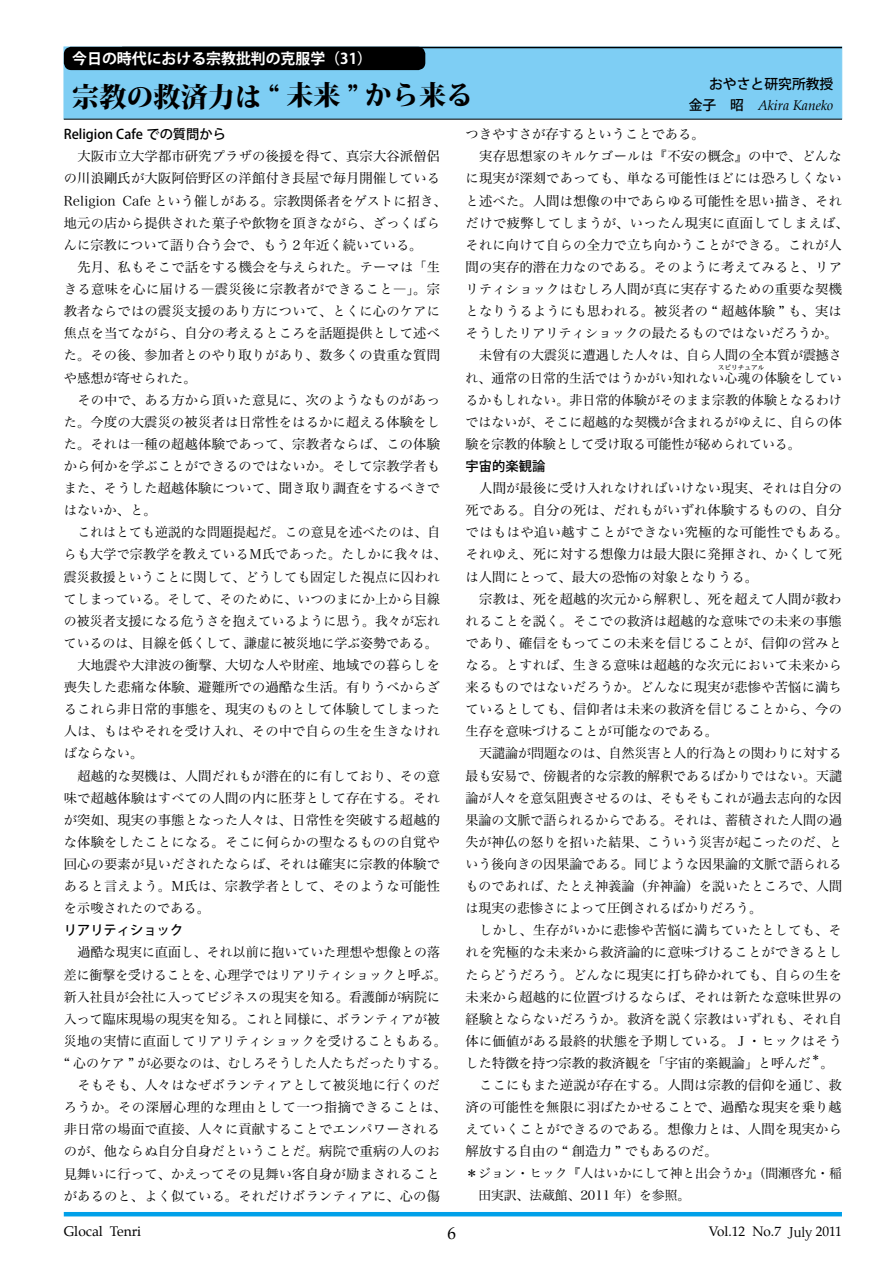
<style>
.page{position:relative;width:893px;height:1263px;background:#fff}
.page>*{position:absolute;margin:0;border:0;box-sizing:border-box;transform-origin:0 0}
.t1{font:800 27.15px "Koz Min Pro";color:#000}
.t2{font:16.95px "Palatino";color:#000}
.t3{font:700 14.85px "Koz Go Pro";color:#fff}
.t4{font:italic 13.8px "Palatino";color:#000}
.t5{font:13.8px "Palatino";color:#000}
.t6{font:500 13.8px "Koz Go Pro";color:#000}
.t7{font:13.5px "Palatino";color:#000}
.t8{font:13.35px/22px "Hira Min Pro W3";letter-spacing:.01em;color:#000;text-align:justify}
.t9{font:500 13.35px "Koz Go Pro";color:#000}
.t10{font:13.35px "Hira Min Pro W3";letter-spacing:.035em;color:#000}
.t11{font:12.75px/22px "Hira Min Pro W3";color:#000}
.t12{font:9.3px "Hira Min Pro W3";color:#000}
.t13{font:6.6px "Hira Min Pro W3";color:#000}
.s1{font-family:"Koz Go Pro";font-weight:500;font-style:normal}
.s2{font-family:"Koz Min Pro"}
</style>
<div class="page">
<hr style="left:64px;top:1212px;width:778px;height:4px;background:#00a0e9">
<div style="left:64px;top:47px;width:778px;height:72px;background:#7ecef4;border:1px solid #7ecef4"></div>
<hr style="left:64px;top:119px;width:778px;height:1px;background:#000">
<hr style="left:122px;top:47px;width:720px;height:1px;background:#000">
<div style="left:65px;top:48px;width:360px;height:21px;background:#000;border-radius:7px"></div>
<div style="left:64px;top:47px;width:361px;height:23px;border:2px solid #000;border-radius:7px"></div>
<p class="t3" style="left:72px;top:49px;width:301px">今日の時代における宗教批判の克服学（31）</p>
<h1 class="t1" style="left:72px;top:74px;width:403px">宗教の救済力は “ 未来 ” から来る</h1>
<p class="t6" style="left:709px;top:75px;width:126px">おやさと研究所教授</p>
<p class="t4" style="left:661px;top:94px;width:174px"><span class="s1">　　金子　昭　</span>Akira Kaneko</p>
<p class="t9" style="left:64px;top:126px;width:164px">Religion Cafe での質問から</p>
<p class="t8" style="left:64px;top:144px;width:384px;text-align:left;text-indent:14px">大阪市立大学都市研究プラザの後援を得て、真宗大谷派僧侶の川浪剛氏が大阪阿倍野区の洋館付き長屋で毎月開催しているReligion Cafe という催しがある。宗教関係者をゲストに招き、地元の店から提供された菓子や飲物を頂きながら、ざっくばらんに宗教について語り合う会で、もう２年近く続いている。</p>
<p class="t8" style="left:64px;top:255px;width:378px;text-indent:14px">先月、私もそこで話をする機会を与えられた。テーマは「生きる意味を心に届ける―震災後に宗教者ができること―」。宗教者ならではの震災支援のあり方について、とくに心のケアに焦点を当てながら、自分の考えるところを話題提供として述べた。その後、参加者とのやり取りがあり、数多くの貴重な質問や感想が寄せられた。</p>
<p class="t8" style="left:64px;top:387px;width:378px;text-indent:14px">その中で、ある方から頂いた意見に、次のようなものがあった。今度の大震災の被災者は日常性をはるかに超える体験をした。それは一種の超越体験であって、宗教者ならば、この体験から何かを学ぶことができるのではないか。そして宗教学者もまた、そうした超越体験について、聞き取り調査をするべきではないか、と。</p>
<p class="t8" style="left:77px;top:520px;width:364px">これはとても逆説的な問題提起だ。この意見を述べたのは、自</p>
<p class="t8" style="left:64px;top:542px;width:384px">らも大学で宗教学を教えているＭ氏であった。たしかに我々は、</p>
<p class="t8" style="left:64px;top:564px;width:378px">震災救援ということに関して、どうしても固定した視点に囚われ</p>
<p class="t8" style="left:64px;top:586px;width:378px">てしまっている。そして、そのために、いつのまにか上から目線</p>
<p class="t8" style="left:64px;top:608px;width:378px">の被災者支援になる危うさを抱えているように思う。我々が忘れ</p>
<p class="t8" style="left:64px;top:631px;width:375px">ているのは、目線を低くして、謙虚に被災地に学ぶ姿勢である。</p>
<p class="t8" style="left:77px;top:653px;width:364px">大地震や大津波の衝撃、大切な人や財産、地域での暮らしを</p>
<p class="t8" style="left:64px;top:675px;width:378px">喪失した悲痛な体験、避難所での過酷な生活。有りうべからざ</p>
<p class="t8" style="left:64px;top:697px;width:378px">るこれら非日常的事態を、現実のものとして体験してしまった</p>
<p class="t8" style="left:64px;top:719px;width:378px">人は、もはやそれを受け入れ、その中で自らの生を生きなけれ</p>
<p class="t8" style="left:64px;top:741px;width:81px">ばならない。</p>
<p class="t8" style="left:77px;top:763px;width:364px">超越的な契機は、人間だれもが潜在的に有しており、その意</p>
<p class="t8" style="left:64px;top:785px;width:378px">味で超越体験はすべての人間の内に胚芽として存在する。それ</p>
<p class="t8" style="left:64px;top:807px;width:378px">が突如、現実の事態となった人々は、日常性を突破する超越的</p>
<p class="t8" style="left:64px;top:830px;width:378px">な体験をしたことになる。そこに何らかの聖なるものの自覚や</p>
<p class="t8" style="left:64px;top:852px;width:378px">回心の要素が見いだされたならば、それは確実に宗教的体験で</p>
<p class="t8" style="left:64px;top:874px;width:378px">あると言えよう。Ｍ氏は、宗教学者として、そのような可能性</p>
<p class="t8" style="left:64px;top:896px;width:148px">を示唆されたのである。</p>
<p class="t9" style="left:64px;top:922px;width:121px">リアリティショック</p>
<p class="t8" style="left:64px;top:940px;width:385px;text-align:center">過酷な現実に直面し、それ以前に抱いていた理想や想像との落<br>差に衝撃を受けることを、心理学ではリアリティショックと呼ぶ。新入社員が会社に入ってビジネスの現実を知る。看護師が病院に入って臨床現場の現実を知る。これと同様に、ボランティアが被災地の実情に直面してリアリティショックを受けることもある。“ 心のケア ” が必要なのは、むしろそうした人たちだったりする。そもそも、人々はなぜボランティアとして被災地に行くのだ<br>ろうか。その深層心理的な理由として一つ指摘できることは、非日常の場面で直接、人々に貢献することでエンパワーされるのが、他ならぬ自分自身だということだ。病院で重病の人のお見舞いに行って、かえってその見舞い客自身が励まされることがあるのと、よく似ている。それだけボランティアに、心の傷</p>
<p class="t8" style="left:466px;top:122px;width:241px">つきやすさが存するということである。</p>
<p class="t8" style="left:479px;top:144px;width:364px">実存思想家のキルケゴールは『不安の概念』の中で、どんな</p>
<p class="t8" style="left:466px;top:166px;width:378px">に現実が深刻であっても、単なる可能性ほどには恐ろしくない</p>
<p class="t8" style="left:466px;top:188px;width:378px">と述べた。人間は想像の中であらゆる可能性を思い描き、それ</p>
<p class="t10" style="left:466px;top:211px;width:385px">だけで疲弊してしまうが、いったん現実に直面してしまえば、</p>
<p class="t8" style="left:466px;top:233px;width:378px">それに向けて自らの全力で立ち向かうことができる。これが人</p>
<p class="t8" style="left:466px;top:255px;width:378px">間の実存的潜在力なのである。そのように考えてみると、リア</p>
<p class="t8" style="left:466px;top:277px;width:378px">リティショックはむしろ人間が真に実存するための重要な契機</p>
<p class="t8" style="left:466px;top:299px;width:378px">となりうるようにも思われる。被災者の “ 超越体験 ” も、実は</p>
<p class="t8" style="left:466px;top:321px;width:374px">そうしたリアリティショックの最たるものではないだろうか。</p>
<p class="t8" style="left:479px;top:343px;width:364px">未曾有の大震災に遭遇した人々は、自ら人間の全本質が震撼さ</p>
<p class="t8" style="left:466px;top:365px;width:378px">れ、通常の日常的生活ではうかがい知れない心魂の体験をしてい</p>
<p class="t13" style="left:718px;top:362px;width:48px">スピリチュアル</p>
<p class="t8" style="left:466px;top:387px;width:378px">るかもしれない。非日常的体験がそのまま宗教的体験となるわけではないが、そこに超越的な契機が含まれるがゆえに、自らの体験を宗教的体験として受け取る可能性が秘められている。</p>
<p class="t9" style="left:466px;top:457px;width:81px">宇宙的楽観論</p>
<p class="t8" style="left:466px;top:476px;width:384px;text-align:left;text-indent:14px">人間が最後に受け入れなければいけない現実、それは自分の死である。自分の死は、だれもがいずれ体験するものの、自分ではもはや追い越すことができない究極的な可能性でもある。それゆえ、死に対する想像力は最大限に発揮され、かくして死は人間にとって、最大の恐怖の対象となりうる。</p>
<p class="t8" style="left:466px;top:586px;width:378px;text-indent:14px">宗教は、死を超越的次元から解釈し、死を超えて人間が救われることを説く。そこでの救済は超越的な意味での未来の事態であり、確信をもってこの未来を信じることが、信仰の営みとなる。とすれば、生きる意味は超越的な次元において未来から来るものではないだろうか。どんなに現実が悲惨や苦悩に満ちているとしても、信仰者は未来の救済を信じることから、今の生存を意味づけることが可能なのである。</p>
<p class="t8" style="left:466px;top:741px;width:378px;text-indent:14px">天譴論が問題なのは、自然災害と人的行為との関わりに対する最も安易で、傍観者的な宗教的解釈であるばかりではない。天譴論が人々を意気阻喪させるのは、そもそもこれが過去志向的な因果論の文脈で語られるからである。それは、蓄積された人間の過失が神仏の怒りを招いた結果、こういう災害が起こったのだ、という後向きの因果論である。同じような因果論的文脈で語られるものであれば、たとえ神義論（弁神論）を説いたところで、人間は現実の悲惨さによって圧倒されるばかりだろう。</p>
<p class="t8" style="left:466px;top:918px;width:378px;text-indent:14px">しかし、生存がいかに悲惨や苦悩に満ちていたとしても、それを究極的な未来から救済論的に意味づけることができるとしたらどうだろう。どんなに現実に打ち砕かれても、自らの生を未来から超越的に位置づけるならば、それは新たな意味世界の経験とならないだろうか。救済を説く宗教はいずれも、それ自体に価値がある最終的状態を予期している。Ｊ・ヒックはそうした特徴を持つ宗教的救済観を「宇宙的楽観論」と呼んだ</p>
<p class="t12" style="left:811px;top:1050px;width:11px">＊</p>
<p class="t8" style="left:820px;top:1051px;width:15px">。</p>
<p class="t8" style="left:479px;top:1073px;width:364px">ここにもまた逆説が存在する。人間は宗教的信仰を通じ、救</p>
<p class="t8" style="left:466px;top:1095px;width:378px">済の可能性を無限に羽ばたかせることで、過酷な現実を乗り越</p>
<p class="t8" style="left:466px;top:1117px;width:378px">えていくことができるのである。想像力とは、人間を現実から</p>
<p class="t8" style="left:466px;top:1139px;width:254px">解放する自由の “ 創造力 ” でもあるのだ。</p>
<p class="t11" style="left:478px;top:1161px;width:365px;text-indent:-13px">＊ジョン・ヒック『人はいかにして神と出会うか』（間瀬啓允・稲田実訳、法蔵館、2011 年）を参照。</p>
<p class="t5" style="left:64px;top:1220px;width:79px">Glocal Tenri</p>
<p class="t2" style="left:448px;top:1219px;width:10px">6</p>
<p class="t7" style="left:709px;top:1220px;width:135px">Vol.12 No.7 <span class="s2">July</span> 2011</p>
</div>
